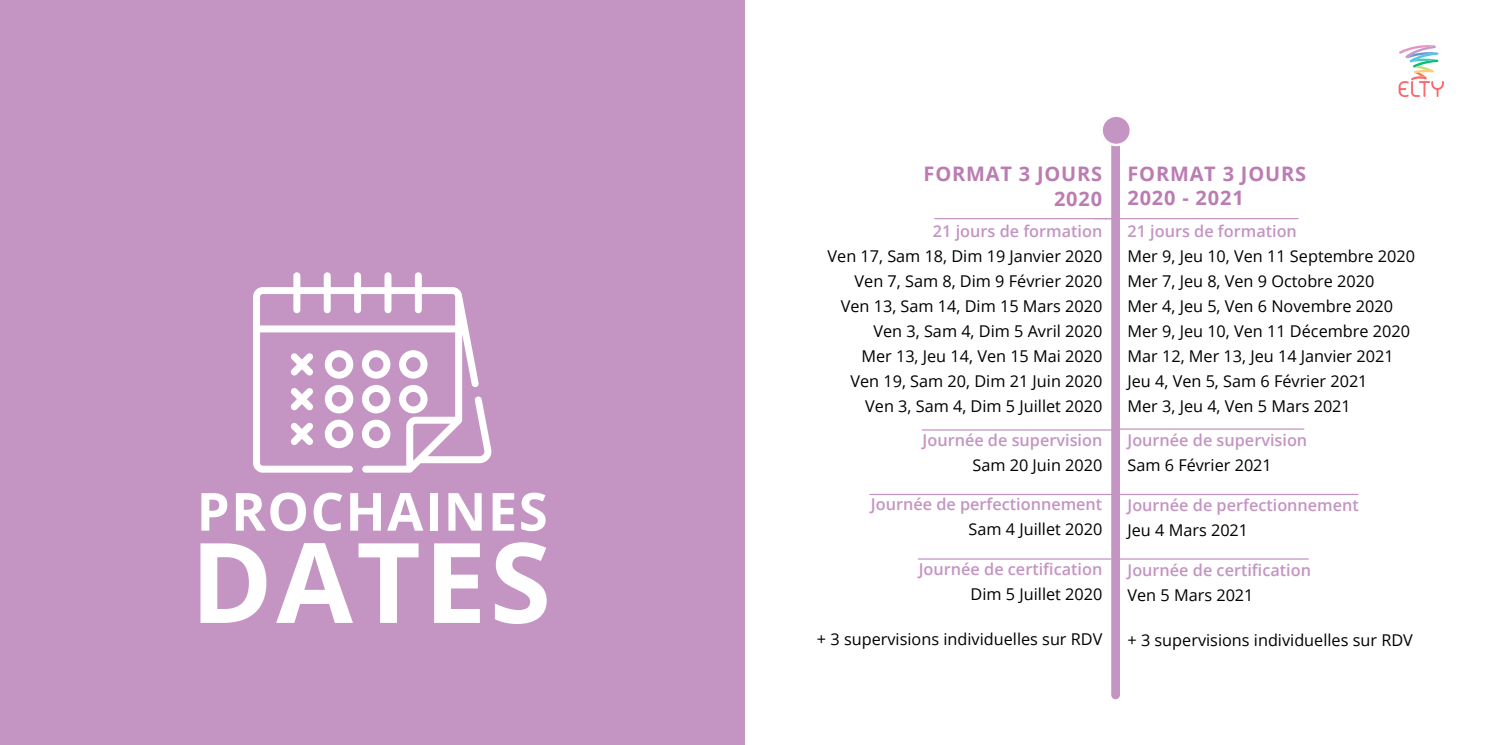
<style>
.page{position:relative;width:1489px;height:745px;background:#fff}
.page>*{position:absolute;margin:0;border:0;box-sizing:border-box;transform-origin:0 0}
.t1{font:700 111.25px "Open Sans";letter-spacing:.03em;color:#fff}
.t2{font:700 52.5px "Open Sans";letter-spacing:.03em;color:#fff}
.t3{font:700 20px/24px "Open Sans";letter-spacing:.04em;color:#bb7cb3;text-align:right}
.t4{font:16.25px/25px "Open Sans";color:#000;text-align:right}
.t5{font:600 16.25px "Open Sans";color:#c494c3}
</style>
<div class="page">
<svg style="left:1398px;top:45px;width:45px;height:52px"></svg>
<div style="left:0;top:0;width:744px;height:744px;background:#c494c3"></div>
<svg style="left:253px;top:272px;width:238px;height:200px"></svg>
<hr style="left:922px;top:429px;width:192px;height:1px;background:#c494c3">
<hr style="left:934px;top:218px;width:177px;height:1px;background:#c494c3">
<hr style="left:869px;top:493px;width:243px;height:1px;background:#c494c3">
<hr style="left:918px;top:558px;width:192px;height:1px;background:#c494c3">
<div style="left:1111px;top:126px;width:8px;height:568px;background:#c494c3"></div>
<div style="left:1101px;top:116px;width:29px;height:29px;background:#c494c3;border-radius:50%"></div>
<div style="left:1100px;top:114px;width:31px;height:32px;border:2px solid #fffcfd;border-radius:50%"></div>
<hr style="left:1115px;top:428px;width:188px;height:1px;background:#c494c3">
<hr style="left:1094px;top:218px;width:203px;height:1px;background:#c494c3">
<hr style="left:1115px;top:493px;width:242px;height:1px;background:#c494c3">
<hr style="left:1115px;top:558px;width:193px;height:1px;background:#c494c3">
<h2 class="t2" style="left:197px;top:474px;width:352px">PROCHAINES</h2>
<h1 class="t1" style="left:190px;top:503px;width:362px">DATES</h1>
<p class="t3" style="left:923px;top:162px;width:180px">FORMAT 3 JOURS<br>2020</p>
<p class="t5" style="left:932px;top:220px;width:171px">21 jours de formation</p>
<p class="t4" style="left:827px;top:243px;width:276px">Ven 17, Sam 18, Dim 19 Janvier 2020<br>Ven 7, Sam 8, Dim 9 Février 2020<br>Ven 13, Sam 14, Dim 15 Mars 2020<br>Ven 3, Sam 4, Dim 5 Avril 2020<br>Mer 13, Jeu 14, Ven 15 Mai 2020<br>Ven 19, Sam 20, Dim 21 Juin 2020<br>Ven 3, Sam 4, Dim 5 Juillet 2020</p>
<p class="t5" style="left:922px;top:429px;width:181px">Journée de supervision</p>
<p class="t4" style="left:972px;top:452px;width:131px">Sam 20 Juin 2020</p>
<p class="t5" style="left:870px;top:492px;width:233px">Journée de perfectionnement</p>
<p class="t4" style="left:968px;top:516px;width:135px">Sam 4 Juillet 2020</p>
<p class="t5" style="left:918px;top:557px;width:185px">Journée de certification</p>
<p class="t4" style="left:970px;top:581px;width:133px">Dim 5 Juillet 2020</p>
<p class="t4" style="left:817px;top:626px;width:287px">+ 3 supervisions individuelles sur RDV</p>
<p class="t3" style="left:1127px;top:161px;width:180px;text-align:left">FORMAT 3 JOURS<br>2020 - 2021</p>
<p class="t5" style="left:1127px;top:220px;width:171px">21 jours de formation</p>
<p class="t4" style="left:1127px;top:243px;width:289px;text-align:left">Mer 9, Jeu 10, Ven 11 Septembre 2020<br>Mer 7, Jeu 8, Ven 9 Octobre 2020<br>Mer 4, Jeu 5, Ven 6 Novembre 2020<br>Mer 9, Jeu 10, Ven 11 Décembre 2020<br>Mar 12, Mer 13, Jeu 14 Janvier 2021<br>Jeu 4, Ven 5, Sam 6 Février 2021<br>Mer 3, Jeu 4, Ven 5 Mars 2021</p>
<p class="t5" style="left:1127px;top:429px;width:181px">Journée de supervision</p>
<p class="t4" style="left:1127px;top:452px;width:146px">Sam 6 Février 2021</p>
<p class="t5" style="left:1127px;top:494px;width:233px">Journée de perfectionnement</p>
<p class="t4" style="left:1127px;top:517px;width:122px">Jeu 4 Mars 2021</p>
<p class="t5" style="left:1127px;top:559px;width:185px">Journée de certification</p>
<p class="t4" style="left:1127px;top:582px;width:128px">Ven 5 Mars 2021</p>
<p class="t4" style="left:1127px;top:627px;width:287px">+ 3 supervisions individuelles sur RDV</p>
</div>
